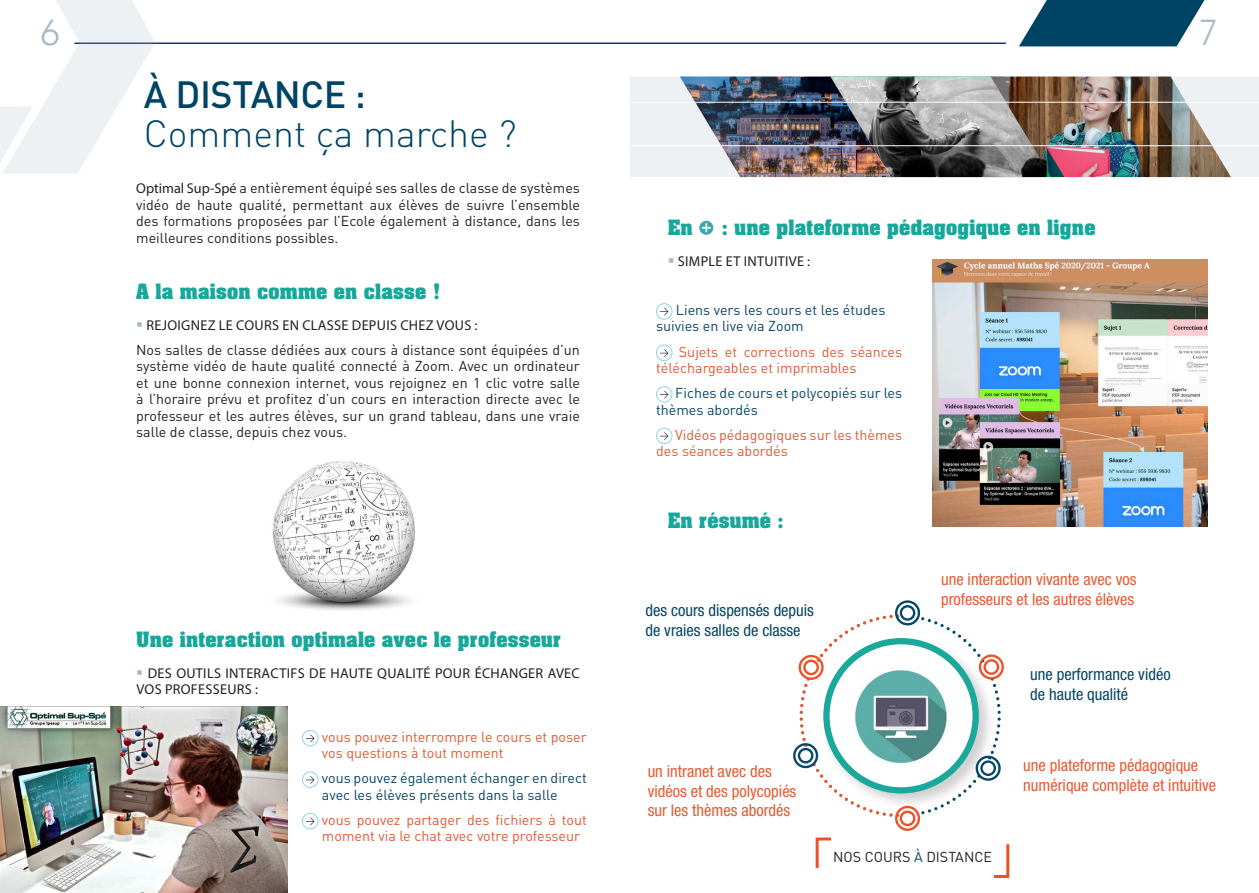
<style>
.page{position:relative;width:1259px;height:893px;background:#fff}
.page>*{position:absolute;margin:0;border:0;box-sizing:border-box;transform-origin:0 0}
.Grand_TITRE{font:300 37.5px/39px "DIN";color:#004465}
.t1{font:300 36px "Avenir";color:#a5bac4}
.Titre_1{font:700 18px "Aachen";letter-spacing:.01em;color:#19a79a}
.t2{font:condensed 16.5px/19.8px "Helvetica Neue";color:#e55c32}
.t3{font:condensed 16.5px/19.8px "Helvetica Neue";color:#054767}
.Sous-titre___puce{font:14.25px/16.5px "DIN";color:#231f20;text-align:justify}
.texte_courant{font:14.25px/16.5px "DIN";color:#e45931}
.texte_courant-2{font:14.25px/16.5px "DIN";color:#231f20;text-align:justify}
.Sous-titre___puce-2{font:14.25px/16.5px "Myriad Pro";letter-spacing:.02em;color:#231f20}
.texte_courant-3{font:14.25px/16.5px "DIN";color:#064667}
.texte_courant-4{font:14.25px/16.5px "DIN";color:#064566}
.s1{font-weight:500}
.s2{font-family:"Myriad Pro"}
.s3{color:#a5bac4}
.s4{color:#004465}
</style>
<div class="page">
<hr style="left:74px;top:43px;width:932px;height:1px;background:#004465">
<img style="left:630px;top:77px;width:629px;height:100px">
<hr style="left:631px;top:102px;width:628px;height:1px;background:#fff">
<hr style="left:631px;top:145px;width:628px;height:1px;background:#fff">
<svg style="left:1019px;top:0;width:185px;height:46px;background:#255f7b"></svg>
<svg style="left:0;top:0;width:155px;height:174px"></svg>
<img style="left:272px;top:461px;width:144px;height:149px">
<img style="left:932px;top:259px;width:276px;height:267px">
<img style="left:0;top:707px;width:287px;height:186px">
<div style="left:302px;top:730px;width:16px;height:16px;border:1px solid #91d4e6;border-radius:50%"></div>
<svg style="left:306px;top:735px;width:8px;height:7px"></svg>
<svg style="left:302px;top:772px;width:16px;height:15px"></svg>
<div style="left:302px;top:771px;width:16px;height:17px;border:1px solid #91d4e6;border-radius:50%"></div>
<svg style="left:306px;top:776px;width:8px;height:8px"></svg>
<div style="left:302px;top:813px;width:16px;height:16px;border:1px solid #91d4e6;border-radius:50%"></div>
<svg style="left:306px;top:818px;width:8px;height:7px"></svg>
<svg style="left:799px;top:614px;width:201px;height:203px"></svg>
<svg style="left:898px;top:809px;width:18px;height:18px"></svg>
<div style="left:895px;top:806px;width:25px;height:25px;border:2px solid #f05026;border-radius:50%"></div>
<div style="left:899px;top:810px;width:16px;height:16px;border:2px solid #f05026;border-radius:50%"></div>
<img style="left:852px;top:668px;width:96px;height:97px">
<svg style="left:982px;top:658px;width:18px;height:18px"></svg>
<div style="left:979px;top:654px;width:25px;height:25px;border:2px solid #f05026;border-radius:50%"></div>
<div style="left:983px;top:659px;width:16px;height:16px;border:2px solid #f05026;border-radius:50%"></div>
<svg style="left:979px;top:759px;width:18px;height:18px"></svg>
<div style="left:975px;top:756px;width:25px;height:25px;border:2px solid #054868;border-radius:50%"></div>
<div style="left:980px;top:760px;width:16px;height:16px;border:2px solid #054868;border-radius:50%"></div>
<svg style="left:815px;top:837px;width:16px;height:31px"></svg>
<svg style="left:993px;top:844px;width:17px;height:34px"></svg>
<svg style="left:898px;top:604px;width:18px;height:18px"></svg>
<div style="left:895px;top:600px;width:25px;height:25px;border:2px solid #054868;border-radius:50%"></div>
<div style="left:899px;top:605px;width:16px;height:16px;border:2px solid #054868;border-radius:50%"></div>
<svg style="left:802px;top:658px;width:18px;height:18px"></svg>
<div style="left:798px;top:655px;width:25px;height:25px;border:2px solid #f05026;border-radius:50%"></div>
<div style="left:803px;top:660px;width:16px;height:15px;border:2px solid #f05026;border-radius:50%"></div>
<svg style="left:699px;top:221px;width:14px;height:14px"></svg>
<svg style="left:702px;top:223px;width:9px;height:9px"></svg>
<svg style="left:656px;top:304px;width:16px;height:15px"></svg>
<div style="left:656px;top:303px;width:16px;height:16px;border:1px solid #91d4e6;border-radius:50%"></div>
<svg style="left:660px;top:308px;width:8px;height:7px"></svg>
<svg style="left:656px;top:345px;width:16px;height:16px"></svg>
<div style="left:656px;top:345px;width:16px;height:16px;border:1px solid #91d4e6;border-radius:50%"></div>
<svg style="left:660px;top:349px;width:8px;height:8px"></svg>
<svg style="left:656px;top:387px;width:16px;height:15px"></svg>
<div style="left:656px;top:386px;width:16px;height:16px;border:1px solid #91d4e6;border-radius:50%"></div>
<svg style="left:660px;top:391px;width:8px;height:7px"></svg>
<svg style="left:656px;top:428px;width:16px;height:16px"></svg>
<div style="left:656px;top:428px;width:16px;height:16px;border:1px solid #91d4e6;border-radius:50%"></div>
<svg style="left:660px;top:432px;width:8px;height:8px"></svg>
<svg style="left:796px;top:747px;width:18px;height:18px"></svg>
<div style="left:793px;top:743px;width:25px;height:25px;border:2px solid #054868;border-radius:50%"></div>
<div style="left:798px;top:748px;width:15px;height:15px;border:2px solid #054868;border-radius:50%"></div>
<h2 class="t1" style="left:41px;top:11px;width:20px">6</h2>
<h2 class="t1" style="left:1199px;top:11px;width:20px">7</h2>
<p class="Grand_TITRE" style="left:144px;top:75px;width:374px"><span class="s1">À DISTANCE :<br></span>Comment ça marche ?</p>
<p class="texte_courant-2" style="left:136px;top:179px;width:445px"><span class="s2">Optimal Sup-Spé</span> a entièrement équipé ses salles de classe de systèmes vidéo de haute qualité, permettant aux élèves de suivre l’ensemble des formations proposées par l’Ecole également à distance, dans les meilleures conditions possibles.</p>
<p class="Titre_1" style="left:136px;top:278px;width:306px">A la maison comme en classe !</p>
<p class="Sous-titre___puce-2" style="left:136px;top:317px;width:343px"><span class="s3">▪</span> REJOIGNEZ LE COURS EN CLASSE DEPUIS CHEZ VOUS :</p>
<p class="Sous-titre___puce" style="left:136px;top:341px;width:445px">Nos salles de classe dédiées aux cours à distance sont équipées d’un système vidéo de haute qualité connecté à Zoom. Avec un ordinateur et une bonne connexion internet, vous rejoignez en 1 clic votre salle à l’horaire prévu et profitez d’un cours en interaction directe avec le professeur et les autres élèves, sur un grand tableau, dans une vraie salle de classe, depuis chez vous.</p>
<p class="Titre_1" style="left:668px;top:214px;width:27px">En</p>
<p class="Titre_1" style="left:722px;top:214px;width:375px">: une plateforme pédagogique en ligne</p>
<p class="Sous-titre___puce-2" style="left:668px;top:252px;width:144px"><span class="s3">▪</span> SIMPLE ET INTUITIVE :</p>
<p class="texte_courant-3" style="left:656px;top:301px;width:231px;text-indent:20px">Liens vers les cours et les études suivies en live via Zoom</p>
<p class="texte_courant" style="left:656px;top:343px;width:247px;text-indent:23px">Sujets et corrections des séances téléchargeables et imprimables</p>
<p class="texte_courant-3" style="left:656px;top:384px;width:247px;text-indent:19px">Fiches de cours et polycopiés sur les thèmes abordés</p>
<p class="texte_courant" style="left:656px;top:426px;width:247px;text-indent:19px">Vidéos pédagogiques sur les thèmes des séances abordés</p>
<p class="Titre_1" style="left:136px;top:626px;width:426px">Une interaction optimale avec le professeur</p>
<p class="Sous-titre___puce-2" style="left:136px;top:665px;width:445px"><span class="s3">▪</span> DES OUTILS INTERACTIFS DE HAUTE QUALITÉ POUR ÉCHANGER AVEC<br>VOS PROFESSEURS :</p>
<p class="texte_courant" style="left:322px;top:728px;width:266px">vous pouvez interrompre le cours et poser vos questions à tout moment</p>
<p class="texte_courant-4" style="left:322px;top:770px;width:266px">vous pouvez également échanger en direct avec les élèves présents dans la salle</p>
<p class="texte_courant" style="left:322px;top:811px;width:266px">vous pouvez partager des fichiers à tout moment via le chat avec votre professeur</p>
<p class="Titre_1" style="left:668px;top:508px;width:117px">En résumé :</p>
<p class="t3" style="left:645px;top:600px;width:170px">des cours dispensés depuis de vraies salles de classe</p>
<p class="t2" style="left:941px;top:569px;width:197px">une interaction vivante avec vos professeurs et les autres élèves</p>
<p class="t3" style="left:1030px;top:664px;width:142px">une performance vidéo de haute qualité</p>
<p class="t2" style="left:647px;top:761px;width:150px">un intranet avec des vidéos et des polycopiés sur les thèmes abordés</p>
<p class="texte_courant-2" style="left:833px;top:849px;width:160px">NOS COURS <span class="s4">À</span> DISTANCE</p>
<p class="t2" style="left:1023px;top:755px;width:195px">une plateforme pédagogique numérique complète et intuitive</p>
</div>
